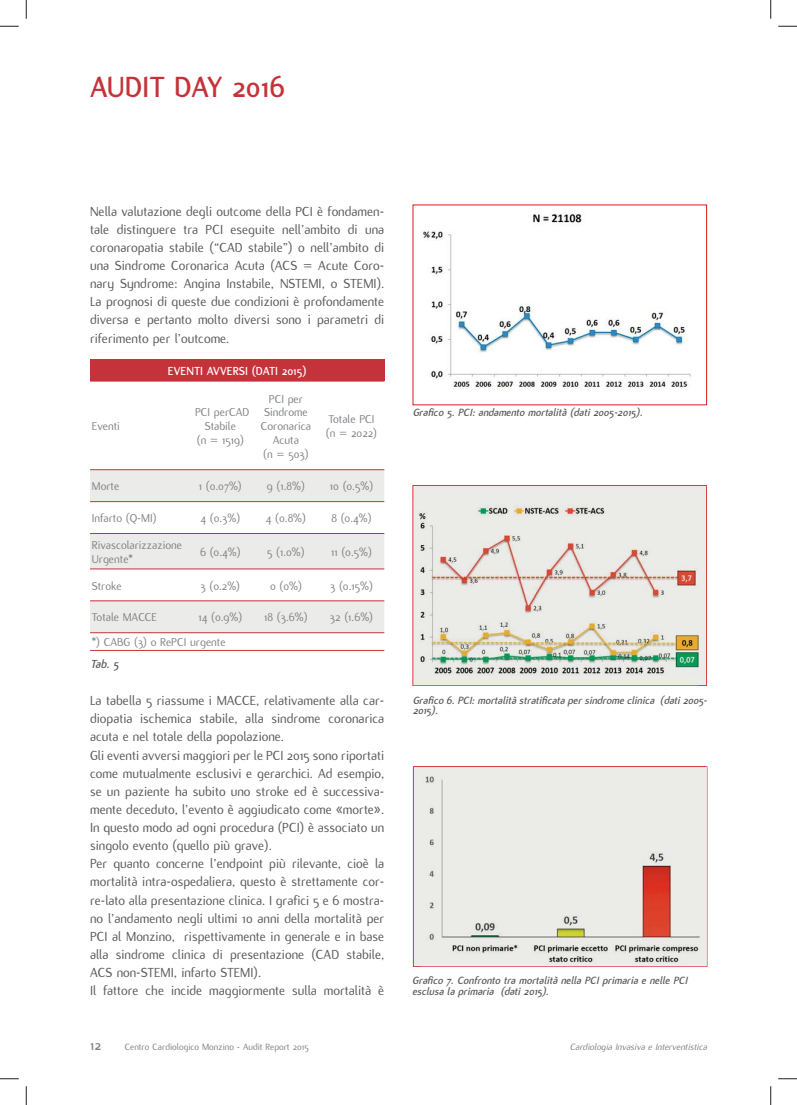
<style>
.page{position:relative;width:797px;height:1105px;background:#fff}
.page>*{position:absolute;margin:0;border:0;box-sizing:border-box;transform-origin:0 0}
.t1{font:700 31.25px "Flux";color:#c5333a}
.t2{font:700 15px "Flux";color:#808285}
.t3{font:14.38px/18.1px "Flux";color:#58595b;text-align:justify}
.t4{font:12.5px/13.8px "Flux";color:#808285;text-align:center}
.t5{font:700 12.5px "Flux";color:#fff}
.t6{font:italic 700 12.5px "Flux";color:#58595b}
.t7{font:italic 700 11.25px/10px "Flux";color:#58595b}
.t8{font:10px "Flux";color:#808285}
.t9{font:italic 10px "Flux";color:#808285}
</style>
<div class="page">
<img style="left:423px;top:212px;width:268px;height:177px">
<div style="left:90px;top:360px;width:294px;height:21px;background:#c5333a"></div>
<svg style="left:90px;top:470px;width:294px;height:162px;fill:#ebebe9"></svg>
<hr style="left:90px;top:381px;width:294px;height:1px;background:#c5333a">
<hr style="left:90px;top:469px;width:294px;height:1px;background:#c5333a">
<hr style="left:90px;top:501px;width:294px;height:1px;background:#c5333a">
<hr style="left:90px;top:533px;width:294px;height:1px;background:#c5333a">
<hr style="left:90px;top:569px;width:294px;height:1px;background:#c5333a">
<hr style="left:90px;top:600px;width:294px;height:1px;background:#c5333a">
<hr style="left:90px;top:632px;width:294px;height:1px;background:#c5333a">
<hr style="left:90px;top:650px;width:294px;height:1px;background:#c5333a">
<svg style="left:412px;top:485px;width:295px;height:201px;background:#dedbd4"></svg>
<svg style="left:413px;top:766px;width:293px;height:201px;background:#e5dfd9"></svg>
<svg style="left:0;top:25px;width:19px;height:2px"></svg>
<svg style="left:778px;top:25px;width:19px;height:2px"></svg>
<svg style="left:0;top:1078px;width:19px;height:1px"></svg>
<svg style="left:778px;top:1078px;width:19px;height:1px"></svg>
<svg style="left:25px;top:0;width:2px;height:19px"></svg>
<svg style="left:25px;top:1086px;width:2px;height:19px"></svg>
<svg style="left:770px;top:0;width:1px;height:19px"></svg>
<svg style="left:770px;top:1086px;width:1px;height:19px"></svg>
<h1 class="t1" style="left:90px;top:74px;width:196px">AUDIT DAY 2016</h1>
<p class="t3" style="left:90px;top:203px;width:296px">Nella valutazione degli outcome della PCI è fondamen&shy;tale distinguere tra PCI eseguite nell’ambito di una coronaropatia stabile (“CAD stabile”) o nell’ambito di una Sindrome Coronarica Acuta (ACS = Acute Coro&shy;nary Syndrome: Angina Instabile, NSTEMI, o STEMI).<br>La prognosi di queste due condizioni è profondamente diversa e pertanto molto diversi sono i parametri di riferimento per l’outcome.</p>
<p class="t4" style="left:92px;top:420px;width:30px">Eventi</p>
<p class="t5" style="left:168px;top:366px;width:140px">EVENTI AVVERSI (DATI 2015)</p>
<p class="t4" style="left:195px;top:406px;width:56px">PCI perCAD<br>Stabile<br>(n = 1519)</p>
<p class="t4" style="left:261px;top:393px;width:52px">PCI per<br>Sindrome<br>Coronarica<br>Acuta<br>(n = 503)</p>
<p class="t4" style="left:326px;top:413px;width:53px;text-align:left">Totale PCI (n = 2022)</p>
<p class="t4" style="left:92px;top:480px;width:29px">Morte</p>
<p class="t4" style="left:199px;top:480px;width:44px">1 (0.07%)</p>
<p class="t4" style="left:267px;top:480px;width:39px">9 (1.8%)</p>
<p class="t4" style="left:330px;top:480px;width:45px">10 (0.5%)</p>
<p class="t4" style="left:92px;top:512px;width:66px">Infarto (Q-MI)</p>
<p class="t4" style="left:200px;top:512px;width:41px">4 (0.3%)</p>
<p class="t4" style="left:266px;top:512px;width:42px">4 (0.8%)</p>
<p class="t4" style="left:331px;top:512px;width:42px">8 (0.4%)</p>
<p class="t4" style="left:92px;top:539px;width:92px;text-align:left">Rivascolarizzazione<br>Urgente*</p>
<p class="t4" style="left:200px;top:546px;width:42px">6 (0.4%)</p>
<p class="t4" style="left:267px;top:546px;width:39px">5 (1.0%)</p>
<p class="t4" style="left:331px;top:546px;width:42px">11 (0.5%)</p>
<p class="t4" style="left:92px;top:580px;width:31px">Stroke</p>
<p class="t4" style="left:200px;top:580px;width:41px">3 (0.2%)</p>
<p class="t4" style="left:270px;top:580px;width:33px">0 (0%)</p>
<p class="t4" style="left:330px;top:580px;width:44px">3 (0.15%)</p>
<p class="t4" style="left:92px;top:612px;width:67px">Totale MACCE</p>
<p class="t4" style="left:198px;top:612px;width:45px">14 (0.9%)</p>
<p class="t4" style="left:264px;top:612px;width:45px">18 (3.6%)</p>
<p class="t4" style="left:330px;top:612px;width:45px">32 (1.6%)</p>
<p class="t4" style="left:92px;top:636px;width:135px">*) CABG (3) o RePCI urgente</p>
<p class="t6" style="left:90px;top:658px;width:30px">Tab. 5</p>
<p class="t3" style="left:90px;top:693px;width:296px;text-align:left">La tabella 5 riassume i MACCE, relativamente alla car&shy;diopatia ischemica stabile, alla sindrome coronarica acuta e nel totale della popolazione.<br>Gli eventi avversi maggiori per le PCI 2015 sono riportati come mutualmente esclusivi e gerarchici. Ad esempio, se un paziente ha subito uno stroke ed è successiva&shy;mente deceduto, l’evento è aggiudicato come «morte».<br>In questo modo ad ogni procedura (PCI) è associato un singolo evento (quello più grave).<br>Per quanto concerne l’endpoint più rilevante, cioè la mortalità intra-ospedaliera, questo è strettamente cor&shy;re-lato alla presentazione clinica. I grafici 5 e 6 mostra&shy;no l’andamento negli ultimi 10 anni della mortalità per PCI al Monzino, rispettivamente in generale e in base alla sindrome clinica di presentazione (CAD stabile, ACS non-STEMI, infarto STEMI).<br>Il fattore che incide maggiormente sulla mortalità è</p>
<p class="t2" style="left:90px;top:1039px;width:13px">12</p>
<p class="t8" style="left:125px;top:1042px;width:185px">Centro Cardiologico Monzino - Audit Report 2015</p>
<p class="t7" style="left:412px;top:408px;width:231px">Grafico 5. PCI: andamento mortalità (dati 2005-2015).</p>
<p class="t7" style="left:412px;top:696px;width:296px">Grafico 6. PCI: mortalità stratificata per sindrome clinica (dati 2005-<br>2015).</p>
<p class="t7" style="left:412px;top:975px;width:277px;line-height:11.2px">Grafico 7. Confronto tra mortalità nella PCI primaria e nelle PCI esclusa la primaria (dati 2015).</p>
<p class="t9" style="left:569px;top:1042px;width:139px">Cardiologia Invasiva e Interventistica</p>
</div>
